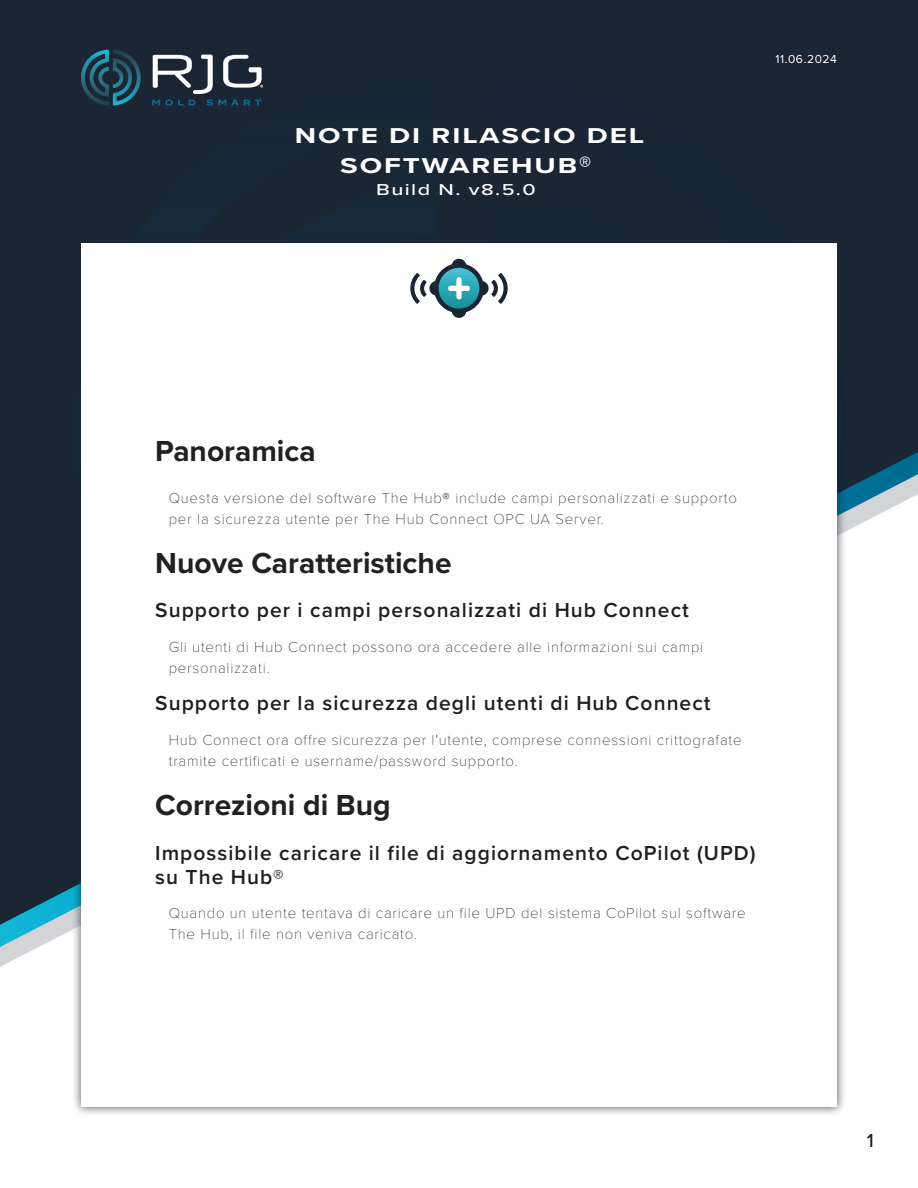
<style>
.page{position:relative;width:918px;height:1188px;background:#fff}
.page>*{position:absolute;margin:0;border:0;box-sizing:border-box;transform-origin:0 0}
.t1{font:700 30px "Proxima Nova";color:#212121}
.t2{font:700 22.35px/30.6px "Proxima Nova";letter-spacing:.065em;color:#fff;text-align:center;scale:1.32 1}
.t3{font:600 21px/24px "Proxima Nova";letter-spacing:.05em;color:#201f1f}
.t4{font:500 19.5px "Proxima Nova";color:#201f1f}
.t5{font:500 16.35px "Proxima Nova";letter-spacing:.065em;color:#fff;scale:1.32 1}
.t6{font:100 15px/21px "Proxima Nova T";letter-spacing:.05em;color:#201f1f}
.t7{font:12px "Proxima Nova";letter-spacing:.05em;color:#fff}
.s1{font-size:24.45px}
</style>
<div class="page">
<div style="left:0;top:0;width:918px;height:431px;background:#1a2634"></div>
<div style="left:77px;top:76px;width:359px;height:157px;background:#1a2634"></div>
<div style="left:486px;top:76px;width:360px;height:157px;background:#1a2634"></div>
<svg style="left:0;top:431px;width:918px;height:536px"></svg>
<div style="left:71px;top:233px;width:776px;height:884px;background:#1a2634;opacity:.75"></div>
<div style="left:81px;top:243px;width:756px;height:864px;background:#fff"></div>
<svg style="left:410px;top:259px;width:98px;height:59px"></svg>
<svg style="left:81px;top:50px;width:60px;height:55px;background:#1e4656"></svg>
<svg style="left:152px;top:55px;width:111px;height:50px"></svg>
<h2 class="t2" style="left:295px;top:120px;width:266px">NOTE DI RILASCIO DEL<br>SOFTWAREHUB<span class="s1">®</span></h2>
<p class="t5" style="left:376px;top:177px;width:122px">Build N. v8.5.0</p>
<p class="t7" style="left:775px;top:51px;width:63px">11.06.2024</p>
<h1 class="t1" style="left:155px;top:429px;width:162px">Panoramica</h1>
<p class="t6" style="left:169px;top:486px;width:570px">Questa versione del software The Hub® include campi personalizzati e supporto per la sicurezza utente per The Hub Connect OPC UA Server.</p>
<h1 class="t1" style="left:155px;top:541px;width:298px">Nuove Caratteristiche</h1>
<h3 class="t3" style="left:155px;top:598px;width:535px">Supporto per i campi personalizzati di Hub Connect</h3>
<p class="t6" style="left:169px;top:635px;width:536px">Gli utenti di Hub Connect possono ora accedere alle informazioni sui campi personalizzati.</p>
<h3 class="t3" style="left:155px;top:691px;width:557px">Supporto per la sicurezza degli utenti di Hub Connect</h3>
<p class="t6" style="left:169px;top:728px;width:574px">Hub Connect ora offre sicurezza per l'utente, comprese connessioni crittografate tramite certificati e username/password supporto.</p>
<h1 class="t1" style="left:155px;top:783px;width:237px">Correzioni di Bug</h1>
<h3 class="t3" style="left:155px;top:840px;width:602px">Impossibile caricare il file di aggiornamento CoPilot (UPD) su The Hub®</h3>
<p class="t6" style="left:169px;top:902px;width:578px">Quando un utente tentava di caricare un file UPD del sistema CoPilot sul software<br>The Hub, il file non veniva caricato.</p>
<h3 class="t4" style="left:867px;top:1126px;width:9px">1</h3>
</div>
